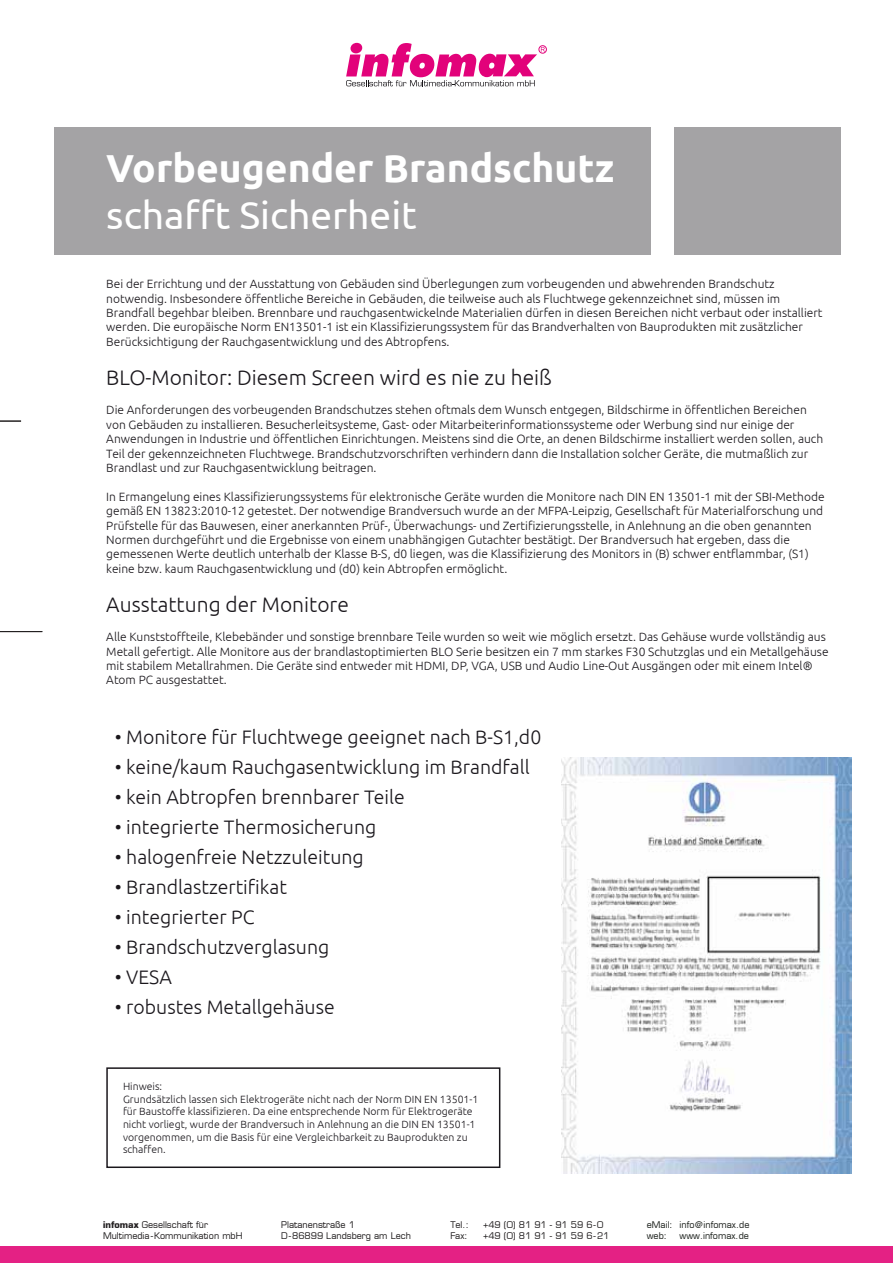
<style>
.page{position:relative;width:893px;height:1263px;background:#fff}
.page>*{position:absolute;margin:0;border:0;box-sizing:border-box;transform-origin:0 0}
.t1{font:700 39px "Ubuntu";color:#fff}
.t2{font:39px "Ubuntu";color:#fff}
.t3{font:300 21px "Ubuntu";color:#1a171c}
.t4{font:300 19.5px "Ubuntu";color:#1a171c}
.t5{font:300 12px/14.4px "Ubuntu";color:#1a171c}
.t6{font:300 10.5px/12.6px "Ubuntu";color:#1a171c}
.t7{font:9px/10.9px "Eurostile";color:#221f20}
.t8{font:9px/10.9px "Eurostile";color:#1d211d}
.s1{font-weight:700}
</style>
<div class="page">
<hr style="left:0;top:631px;width:42px;height:1px;background:#221f20">
<svg style="left:0;top:421px;width:21px;height:1px"></svg>
<div style="left:0;top:1246px;width:892px;height:17px;background:#e42184"></div>
<svg style="left:346px;top:43px;width:199px;height:43px"></svg>
<div style="left:539px;top:45px;width:8px;height:8px;border:1px solid #e2027a;border-radius:50%"></div>
<div style="left:674px;top:128px;width:167px;height:127px;background:#a4a3a5"></div>
<div style="left:54px;top:128px;width:597px;height:127px;background:#a4a3a5"></div>
<img style="left:561px;top:757px;width:291px;height:416px">
<div style="left:106px;top:1067px;width:394px;height:101px;border:2px solid #1a171c"></div>
<h1 class="t1" style="left:106px;top:145px;width:510px">Vorbeugender Brandschutz</h1>
<h1 class="t2" style="left:106px;top:192px;width:312px">schafft Sicherheit</h1>
<p class="t5" style="left:106px;top:276px;width:718px">Bei der Errichtung und der Ausstattung von Gebäuden sind Überlegungen zum vorbeugenden und abwehrenden Brandschutz notwendig. Insbesondere öffentliche Bereiche in Gebäuden, die teilweise auch als Fluchtwege gekennzeichnet sind, müssen im Brandfall begehbar bleiben. Brennbare und rauchgasentwickelnde Materialien dürfen in diesen Bereichen nicht verbaut oder installiert werden. Die europäische Norm EN13501-1 ist ein Klassifizierungssystem für das Brandverhalten von Bauprodukten mit zusätzlicher Berücksichtigung der Rauchgasentwicklung und des Abtropfens.</p>
<h2 class="t3" style="left:106px;top:365px;width:447px">BLO-Monitor: Diesem Screen wird es nie zu heiß</h2>
<p class="t5" style="left:106px;top:402px;width:718px">Die Anforderungen des vorbeugenden Brandschutzes stehen oftmals dem Wunsch entgegen, Bildschirme in öffentlichen Bereichen von Gebäuden zu installieren. Besucherleitsysteme, Gast- oder Mitarbeiterinformationssysteme oder Werbung sind nur einige der Anwendungen in Industrie und öffentlichen Einrichtungen. Meistens sind die Orte, an denen Bildschirme installiert werden sollen, auch Teil der gekennzeichneten Fluchtwege. Brandschutzvorschriften verhindern dann die Installation solcher Geräte, die mutmaßlich zur Brandlast und zur Rauchgasentwicklung beitragen.</p>
<p class="t5" style="left:106px;top:489px;width:720px">In Ermangelung eines Klassifizierungssystems für elektronische Geräte wurden die Monitore nach DIN EN 13501-1 mit der SBI-Methode gemäß EN 13823:2010-12 getestet. Der notwendige Brandversuch wurde an der MFPA-Leipzig, Gesellschaft für Materialforschung und Prüfstelle für das Bauwesen, einer anerkannten Prüf-, Überwachungs- und Zertifizierungsstelle, in Anlehnung an die oben genannten Normen durchgeführt und die Ergebnisse von einem unabhängigen Gutachter bestätigt. Der Brandversuch hat ergeben, dass die gemessenen Werte deutlich unterhalb der Klasse B-S, d0 liegen, was die Klassifizierung des Monitors in (B) schwer entflammbar, (S1) keine bzw. kaum Rauchgasentwicklung und (d0) kein Abtropfen ermöglicht.</p>
<h2 class="t3" style="left:106px;top:592px;width:244px">Ausstattung der Monitore</h2>
<p class="t5" style="left:106px;top:629px;width:724px">Alle Kunststoffteile, Klebebänder und sonstige brennbare Teile wurden so weit wie möglich ersetzt. Das Gehäuse wurde vollständig aus Metall gefertigt. Alle Monitore aus der brandlastoptimierten BLO Serie besitzen ein 7 mm starkes F30 Schutzglas und ein Metallgehäuse mit stabilem Metallrahmen. Die Geräte sind entweder mit HDMI, DP, VGA, USB und Audio Line-Out Ausgängen oder mit einem Intel® Atom PC ausgestattet.</p>
<h3 class="t4" style="left:115px;top:725px;width:428px">• Monitore für Fluchtwege geeignet nach B-S1,d0</h3>
<h3 class="t4" style="left:115px;top:755px;width:416px">• keine/kaum Rauchgasentwicklung im Brandfall</h3>
<h3 class="t4" style="left:115px;top:785px;width:292px">• kein Abtropfen brennbarer Teile</h3>
<h3 class="t4" style="left:115px;top:815px;width:263px">• integrierte Thermosicherung</h3>
<h3 class="t4" style="left:115px;top:845px;width:250px">• halogenfreie Netzzuleitung</h3>
<h3 class="t4" style="left:115px;top:875px;width:174px">• Brandlastzertifikat</h3>
<h3 class="t4" style="left:115px;top:905px;width:141px">• integrierter PC</h3>
<h3 class="t4" style="left:115px;top:935px;width:216px">• Brandschutzverglasung</h3>
<h3 class="t4" style="left:115px;top:965px;width:59px">• VESA</h3>
<h3 class="t4" style="left:115px;top:995px;width:221px">• robustes Metallgehäuse</h3>
<p class="t6" style="left:123px;top:1080px;width:357px">Hinweis:<br>Grundsätzlich lassen sich Elektrogeräte nicht nach der Norm DIN EN 13501-1 für Baustoffe klassifizieren. Da eine entsprechende Norm für Elektrogeräte nicht vorliegt, wurde der Brandversuch in Anlehnung an die DIN EN 13501-1 vorgenommen, um die Basis für eine Vergleichbarkeit zu Bauprodukten zu schaffen.</p>
<p class="t7" style="left:103px;top:1219px;width:141px"><span class="s1">infomax</span> Gesellschaft für<br>Multimedia-Kommunikation mbH</p>
<p class="t7" style="left:281px;top:1219px;width:131px">Platanenstraße 1<br>D-86899 Landsberg am Lech</p>
<p class="t7" style="left:450px;top:1219px;width:20px">Tel.:</p>
<p class="t7" style="left:483px;top:1219px;width:122px">+49 (0) 81 91 - 91 59 6-0</p>
<p class="t7" style="left:450px;top:1230px;width:19px">Fax:</p>
<p class="t7" style="left:483px;top:1230px;width:128px">+49 (0) 81 91 - 91 59 6-21</p>
<p class="t8" style="left:647px;top:1219px;width:104px">eMail: info@infomax.de web:</p>
<p class="t8" style="left:680px;top:1230px;width:71px">www.infomax.de</p>
</div>
